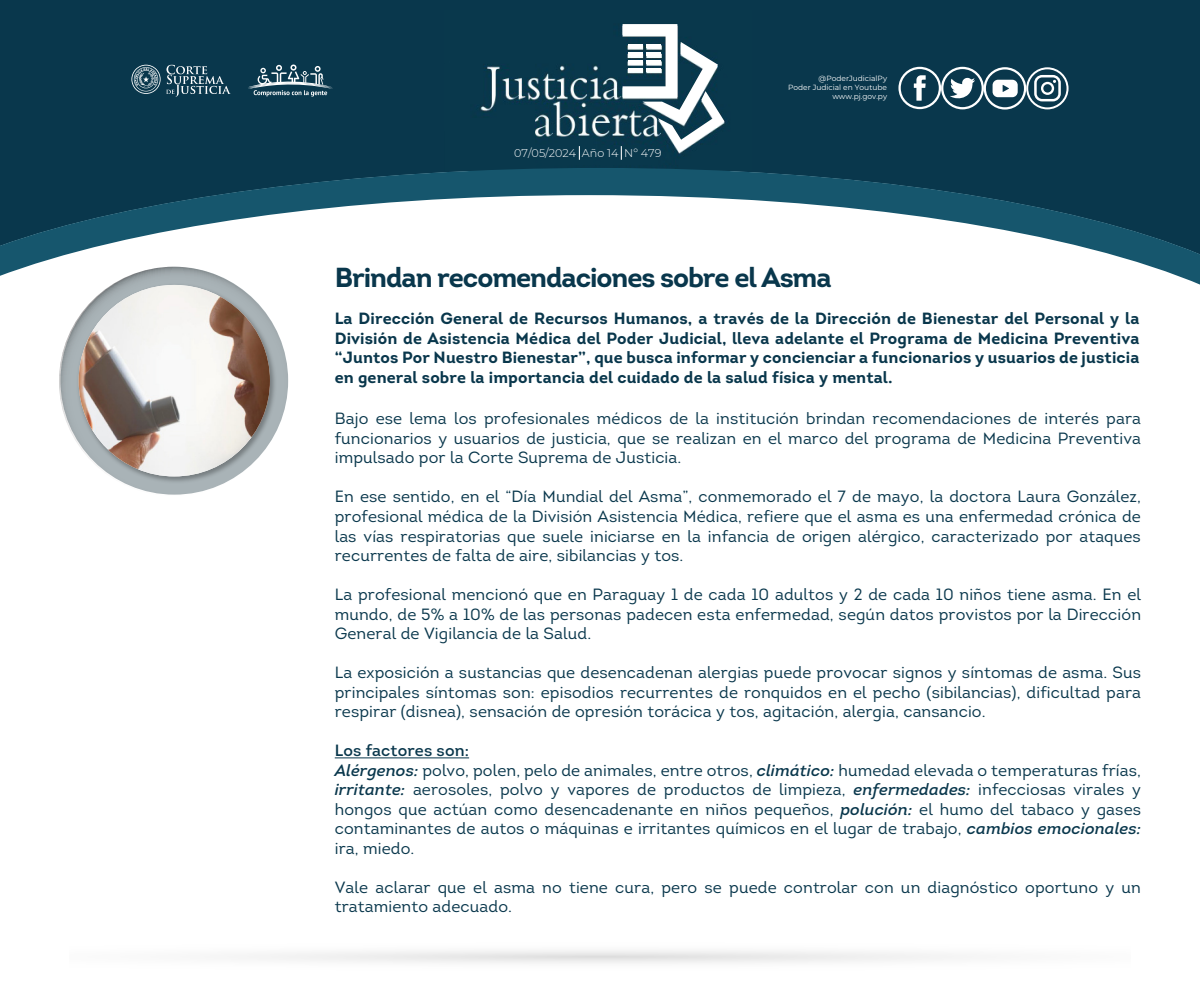
<style>
.page{position:relative;width:1200px;height:1002px;background:#fff}
.page>*{position:absolute;margin:0;border:0;box-sizing:border-box;transform-origin:0 0}
.t1{font:700 27.5px "Intro";letter-spacing:-.04em;color:#09374c}
.t2{font:16.25px/19.5px "Intro";letter-spacing:.01em;color:#09374c;text-align:justify}
.t3{font:700 16.25px/19.5px "Intro";letter-spacing:.01em;color:#09374c;text-align:justify}
.t4{font:300 11.19px "Montserrat";color:#fff}
.t5{font:7.5px/9px "Montserrat";color:#fff;text-align:right}
.s1{font-style:inherit}
.s2{font-style:italic}
</style>
<div class="page">
<svg style="left:247px;top:950px;width:707px;height:13px"></svg>
<svg style="left:59px;top:323px;width:229px;height:172px"></svg>
<img style="left:75px;top:286px;width:204px;height:199px">
<img style="left:79px;top:285px;width:191px;height:191px;border-radius:96px">
<hr style="left:335px;top:757px;width:134px;height:1px;background:#09374c">
<svg style="left:0;top:0;width:1200px;height:286px;fill:#09374c"></svg>
<p class="t4" style="left:514px;top:145px;width:149px">07/05/2024 Año 14 Nº 479</p>
<p class="t5" style="left:788px;top:73px;width:101px">@PoderJudicialPy<br>Poder Judicial en Youtube www.pj.gov.py</p>
<h1 class="t1" style="left:335px;top:259px;width:498px">Brindan recomendaciones sobre el Asma</h1>
<p class="t3" style="left:335px;top:308px;width:806px">La Dirección General de Recursos Humanos, a través de la Dirección de Bienestar del Personal y la División de Asistencia Médica del Poder Judicial, lleva adelante el Programa de Medicina Preventiva “Juntos Por Nuestro Bienestar”, que busca informar y concienciar a funcionarios y usuarios de justicia en general sobre la importancia del cuidado de la salud física y mental.</p>
<p class="t2" style="left:335px;top:409px;width:808px">Bajo ese lema los profesionales médicos de la institución brindan recomendaciones de interés para funcionarios y usuarios de justicia, que se realizan en el marco del programa de Medicina Preventiva impulsado por la Corte Suprema de Justicia.</p>
<p class="t2" style="left:335px;top:487px;width:808px">En ese sentido, en el “Día Mundial del Asma”, conmemorado el 7 de mayo, la doctora Laura González, profesional médica de la División Asistencia Médica, refiere que el asma es una enfermedad crónica de las vías respiratorias que suele iniciarse en la infancia de origen alérgico, caracterizado por ataques recurrentes de falta de aire, sibilancias y tos.</p>
<p class="t2" style="left:335px;top:584px;width:808px">La profesional mencionó que en Paraguay 1 de cada 10 adultos y 2 de cada 10 niños tiene asma. En el mundo, de 5% a 10% de las personas padecen esta enfermedad, según datos provistos por la Dirección General de Vigilancia de la Salud.</p>
<p class="t2" style="left:335px;top:662px;width:808px">La exposición a sustancias que desencadenan alergias puede provocar signos y síntomas de asma. Sus principales síntomas son: episodios recurrentes de ronquidos en el pecho (sibilancias), dificultad para respirar (disnea), sensación de opresión torácica y tos, agitación, alergia, cansancio.</p>
<p class="t2" style="left:335px;top:740px;width:808px;text-align:left"><span class="s1">Los factores son:<br></span><span class="s2">Alérgenos:</span> polvo, polen, pelo de animales, entre otros, <span class="s2">climático:</span> humedad elevada o temperaturas frías, <span class="s2">irritante:</span> aerosoles, polvo y vapores de productos de limpieza, <span class="s2">enfermedades:</span> infecciosas virales y hongos que actúan como desencadenante en niños pequeños, <span class="s2">polución:</span> el humo del tabaco y gases contaminantes de autos o máquinas e irritantes químicos en el lugar de trabajo, <span class="s2">cambios emocionales: </span>ira, miedo.</p>
<p class="t2" style="left:335px;top:877px;width:808px">Vale aclarar que el asma no tiene cura, pero se puede controlar con un diagnóstico oportuno y un tratamiento adecuado.</p>
</div>
